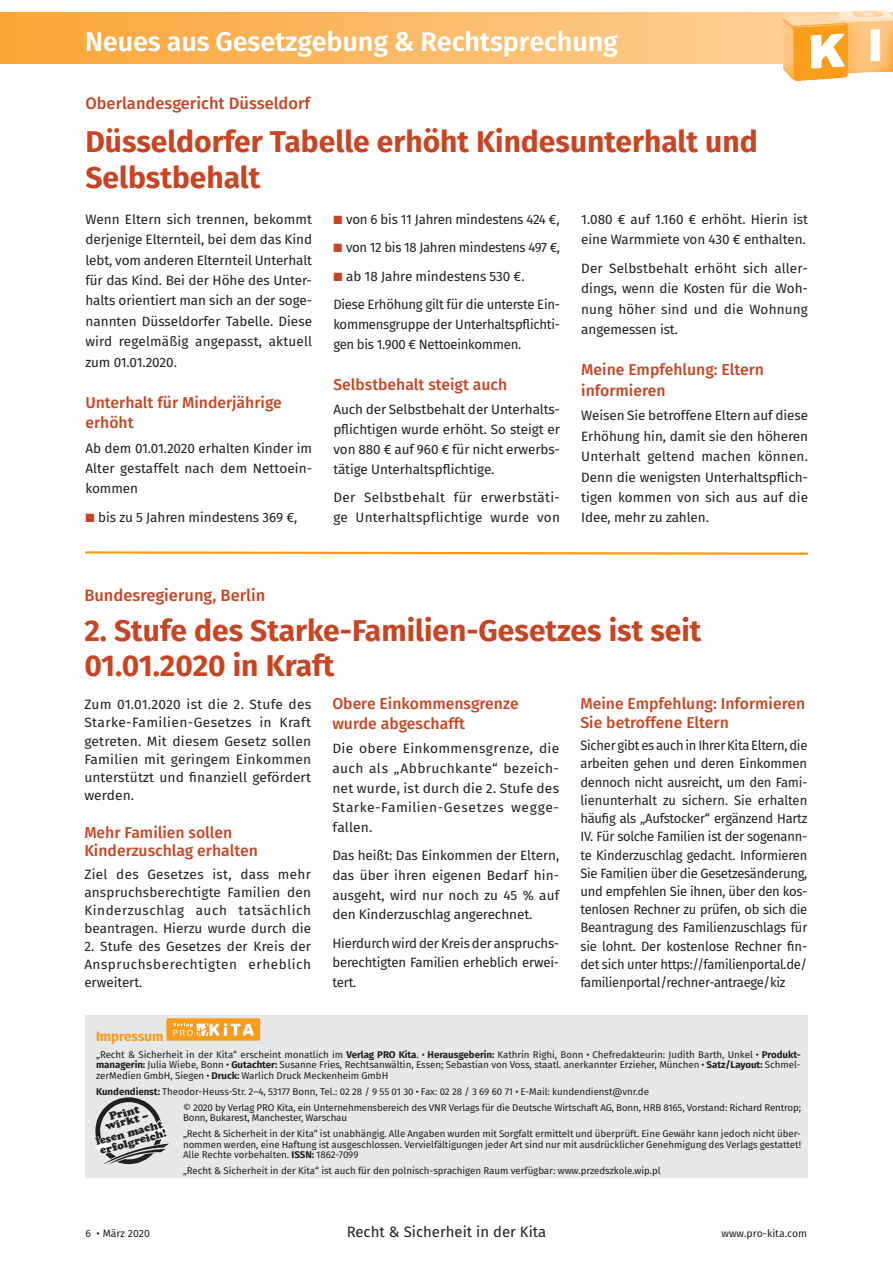
<style>
.page{position:relative;width:893px;height:1263px;background:#fff}
.page>*{position:absolute;margin:0;border:0;box-sizing:border-box;transform-origin:0 0}
.t1{font:700 30px/36.5px "Fira Sans";color:#c74522}
.t2{font:600 27px "Fira Sans";letter-spacing:-.005em;color:#fff}
.t3{font:500 16.5px "Fira Sans";color:#c74522}
.t4{font:500 15.75px/20.4px "Fira Sans";color:#c74522}
.t5{font:15px "Fira Sans";color:#231f20}
.t6{font:13.5px/20.4px "Fira Sans";letter-spacing:-.005em;color:#231f20;text-align:justify}
.t7{font:13.5px/18.3px "Fira Sans";letter-spacing:-.005em;color:#231f20;text-align:justify;scale:.96 1}
.t8{font:13.5px/20px "Fira Sans";letter-spacing:.02em;color:#231f20}
.t9{font:700 13.5px "Fira Sans";letter-spacing:-.005em;color:#f89c1c}
.t10{font:10.8px/8.7px "Cooper Black Std";color:#231f20;text-align:center}
.t11{font:10.5px "Fira Sans";letter-spacing:-.005em;color:#231f20}
.t12{font:9.75px/10.5px "Fira Sans";letter-spacing:-.005em;color:#231f20}
.s1{color:#c74522}
.s2{font-weight:700}
</style>
<div class="page">
<svg style="left:0;top:13px;width:782px;height:51px;background:#fbb964"></svg>
<img style="left:782px;top:12px;width:66px;height:69px">
<img style="left:795px;top:10px;width:98px;height:65px">
<svg style="left:85px;top:551px;width:723px;height:4px"></svg>
<div style="left:85px;top:1015px;width:723px;height:163px;background:#e6e7e9"></div>
<div style="left:166px;top:1018px;width:94px;height:23px;background:#f89c1c;border-radius:2px"></div>
<svg style="left:173px;top:1023px;width:81px;height:13px"></svg>
<svg style="left:95px;top:1097px;width:74px;height:67px"></svg>
<div style="left:152px;top:1126px;width:14px;height:9px;background:#fff;border-radius:50%"></div>
<div style="left:152px;top:1126px;width:14px;height:10px;border:1px solid #fff;border-radius:50%"></div>
<div style="left:96px;top:1142px;width:14px;height:9px;background:#fff;border-radius:50%"></div>
<div style="left:95px;top:1141px;width:15px;height:10px;border:1px solid #fff;border-radius:50%"></div>
<h2 class="t2" style="left:85px;top:19px;width:534px">Neues aus Gesetzgebung &amp; Rechtsprechung</h2>
<p class="t3" style="left:85px;top:90px;width:226px">Oberlandesgericht Düsseldorf</p>
<h1 class="t1" style="left:85px;top:121px;width:674px">Düsseldorfer Tabelle erhöht Kindesunterhalt und<br>Selbstbehalt</h1>
<p class="t6" style="left:85px;top:208px;width:228px">Wenn Eltern sich trennen, bekommt derjenige Elternteil, bei dem das Kind lebt, vom anderen Elternteil Unterhalt für das Kind. Bei der Höhe des Unter&shy;halts orientiert man sich an der soge&shy;nannten Düsseldorfer Tabelle. Diese wird regelmäßig angepasst, aktuell zum 01.01.2020.</p>
<p class="t4" style="left:85px;top:391px;width:198px">Unterhalt für Minderjährige erhöht</p>
<p class="t6" style="left:85px;top:437px;width:228px">Ab dem 01.01.2020 erhalten Kinder im Alter gestaffelt nach dem Nettoein&shy;kommen</p>
<p class="t6" style="left:85px;top:507px;width:214px"><span class="s1">■</span> bis zu 5 Jahren mindestens 369 €,</p>
<p class="t6" style="left:333px;top:208px;width:228px"><span class="s1">■</span> von 6 bis 11 Jahren mindestens 424 €,</p>
<p class="t6" style="left:333px;top:237px;width:228px"><span class="s1">■</span> von 12 bis 18 Jahren mindestens 497 €,</p>
<p class="t6" style="left:333px;top:261px;width:228px;line-height:28.5px"><span class="s1">■</span> ab 18 Jahre mindestens 530 €.<br>Diese Erhöhung gilt für die unterste Ein-</p>
<p class="t6" style="left:333px;top:314px;width:228px;line-height:20px">kommensgruppe der Unterhaltspflichti&shy;gen bis 1.900 € Nettoeinkommen.</p>
<p class="t4" style="left:333px;top:373px;width:175px">Selbstbehalt steigt auch</p>
<p class="t6" style="left:333px;top:399px;width:228px;line-height:20px">Auch der Selbstbehalt der Unterhalts&shy;pflichtigen wurde erhöht. So steigt er von 880 € auf 960 € für nicht erwerbs&shy;tätige Unterhaltspflichtige.</p>
<p class="t8" style="left:333px;top:487px;width:228px">Der Selbstbehalt für erwerbstäti&shy;ge Unterhaltspflichtige wurde von</p>
<p class="t6" style="left:581px;top:208px;width:228px">1.080 € auf 1.160 € erhöht. Hierin ist eine Warmmiete von 430 € enthalten.</p>
<p class="t6" style="left:581px;top:258px;width:228px">Der Selbstbehalt erhöht sich aller&shy;dings, wenn die Kosten für die Woh&shy;nung höher sind und die Wohnung angemessen ist.</p>
<p class="t4" style="left:581px;top:359px;width:184px">Meine Empfehlung: Eltern informieren</p>
<p class="t6" style="left:581px;top:405px;width:228px">Weisen Sie betroffene Eltern auf diese Erhöhung hin, damit sie den höheren Unterhalt geltend machen können.<br>Denn die wenigsten Unterhaltspflich&shy;tigen kommen von sich aus auf die Idee, mehr zu zahlen.</p>
<p class="t3" style="left:84px;top:581px;width:182px">Bundesregierung, Berlin</p>
<h1 class="t1" style="left:84px;top:612px;width:619px;line-height:34.5px">2. Stufe des Starke-Familien-Gesetzes ist seit<br>01.01.2020 in Kraft</h1>
<p class="t6" style="left:84px;top:695px;width:228px;line-height:18px">Zum 01.01.2020 ist die 2. Stufe des Starke-Familien-Gesetzes in Kraft getreten. Mit diesem Gesetz sollen Familien mit geringem Einkommen unterstützt und finanziell gefördert werden.</p>
<p class="t4" style="left:84px;top:823px;width:175px;line-height:18px">Mehr Familien sollen<br>Kinderzuschlag erhalten</p>
<p class="t6" style="left:84px;top:864px;width:228px;line-height:18px">Ziel des Gesetzes ist, dass mehr anspruchsberechtigte Familien den Kinderzuschlag auch tatsächlich beantragen. Hierzu wurde durch die</p>
<p class="t6" style="left:84px;top:937px;width:228px;line-height:18px">2. Stufe des Gesetzes der Kreis der Anspruchsberechtigten erheblich erweitert.</p>
<p class="t4" style="left:332px;top:693px;width:188px;line-height:19.8px">Obere Einkommensgrenze wurde abgeschafft</p>
<p class="t6" style="left:332px;top:738px;width:228px;line-height:19.8px">Die obere Einkommensgrenze, die auch als „Abbruchkante“ bezeich&shy;net wurde, ist durch die 2. Stufe des Starke-Familien-Gesetzes wegge&shy;fallen.</p>
<p class="t6" style="left:332px;top:845px;width:228px;line-height:19.6px">Das heißt: Das Einkommen der Eltern, das über ihren eigenen Bedarf hin&shy;ausgeht, wird nur noch zu 45 % auf den Kinderzuschlag angerechnet.</p>
<p class="t6" style="left:332px;top:933px;width:228px;line-height:19.8px">Hierdurch wird der Kreis der anspruchs&shy;berechtigten Familien erheblich erwei&shy;tert.</p>
<p class="t4" style="left:580px;top:694px;width:226px;line-height:18.3px">Meine Empfehlung: Informieren<br>Sie betroffene Eltern</p>
<p class="t7" style="left:580px;top:736px;width:238px">Sicher gibt es auch in Ihrer Kita Eltern, die arbeiten gehen und deren Einkommen dennoch nicht ausreicht, um den Fami&shy;lienunterhalt zu sichern. Sie erhalten häufig als „Aufstocker“ ergänzend Hartz IV. Für solche Familien ist der sogenann&shy;te Kinderzuschlag gedacht. Informieren Sie Familien über die Gesetzesänderung, und empfehlen Sie ihnen, über den kos&shy;tenlosen Rechner zu prüfen, ob sich die Beantragung des Familienzuschlags für sie lohnt. Der kostenlose Rechner fin&shy;det sich unter https://familienportal.de/ familienportal/rechner-antraege/kiz</p>
<p class="t9" style="left:96px;top:1024px;width:69px">Impressum</p>
<p class="t12" style="left:96px;top:1048px;width:706px;text-align:justify">„Recht &amp; Sicherheit in der Kita“ erscheint monatlich im <span class="s2">Verlag PRO Kita</span>. • <span class="s2">Herausgeberin:</span> Kathrin Righi, Bonn • Chefredakteurin: Judith Barth, Unkel • <span class="s2">Produkt&shy;managerin:</span> Julia Wiebe, Bonn • <span class="s2">Gutachter:</span> Susanne Fries, Rechtsanwältin, Essen; Sebastian von Voss, staatl. anerkannter Erzieher, München • <span class="s2">Satz/Layout:</span> Schmel&shy;zerMedien GmbH, Siegen • <span class="s2">Druck:</span> Warlich Druck Meckenheim GmbH</p>
<p class="t12" style="left:183px;top:1083px;width:619px;line-height:16px;text-indent:-87px"><span class="s2">Kundendienst:</span> Theodor-Heuss-Str. 2–4, 53177 Bonn, Tel.: 02 28 / 9 55 01 30 • Fax: 02 28 / 3 69 60 71 • E-Mail: kundendienst@vnr.de<br>© 2020 by Verlag PRO Kita, ein Unternehmensbereich des VNR Verlags für die Deutsche Wirtschaft AG, Bonn, HRB 8165, Vorstand: Richard Rentrop;</p>
<p class="t12" style="left:183px;top:1109px;width:619px;line-height:16px">Bonn, Bukarest, Manchester, Warschau<br>„Recht &amp; Sicherheit in der Kita“ ist unabhängig. Alle Angaben wurden mit Sorgfalt ermittelt und überprüft. Eine Gewähr kann jedoch nicht über-</p>
<p class="t12" style="left:183px;top:1138px;width:619px">nommen werden, eine Haftung ist ausgeschlossen. Vervielfältigungen jeder Art sind nur mit ausdrücklicher Genehmigung des Verlags gestattet!<br>Alle Rechte vorbehalten. <span class="s2">ISSN:</span> 1862-7099</p>
<p class="t12" style="left:183px;top:1165px;width:479px">„Recht &amp; Sicherheit in der Kita“ ist auch für den polnisch-sprachigen Raum verfügbar: www.przedszkole.wip.pl</p>
<p class="t10" style="left:102px;top:1114px;width:45px;rotate:-15deg">Print wirkt –</p>
<p class="t10" style="left:95px;top:1137px;width:72px;line-height:9.4px;text-align:left;rotate:-15deg">lesen macht erfolgreich!</p>
<p class="t11" style="left:85px;top:1225px;width:66px">6 • März 2020</p>
<p class="t5" style="left:347px;top:1220px;width:201px">Recht &amp; Sicherheit in der Kita</p>
<p class="t11" style="left:722px;top:1225px;width:87px">www.pro-kita.com</p>
</div>
